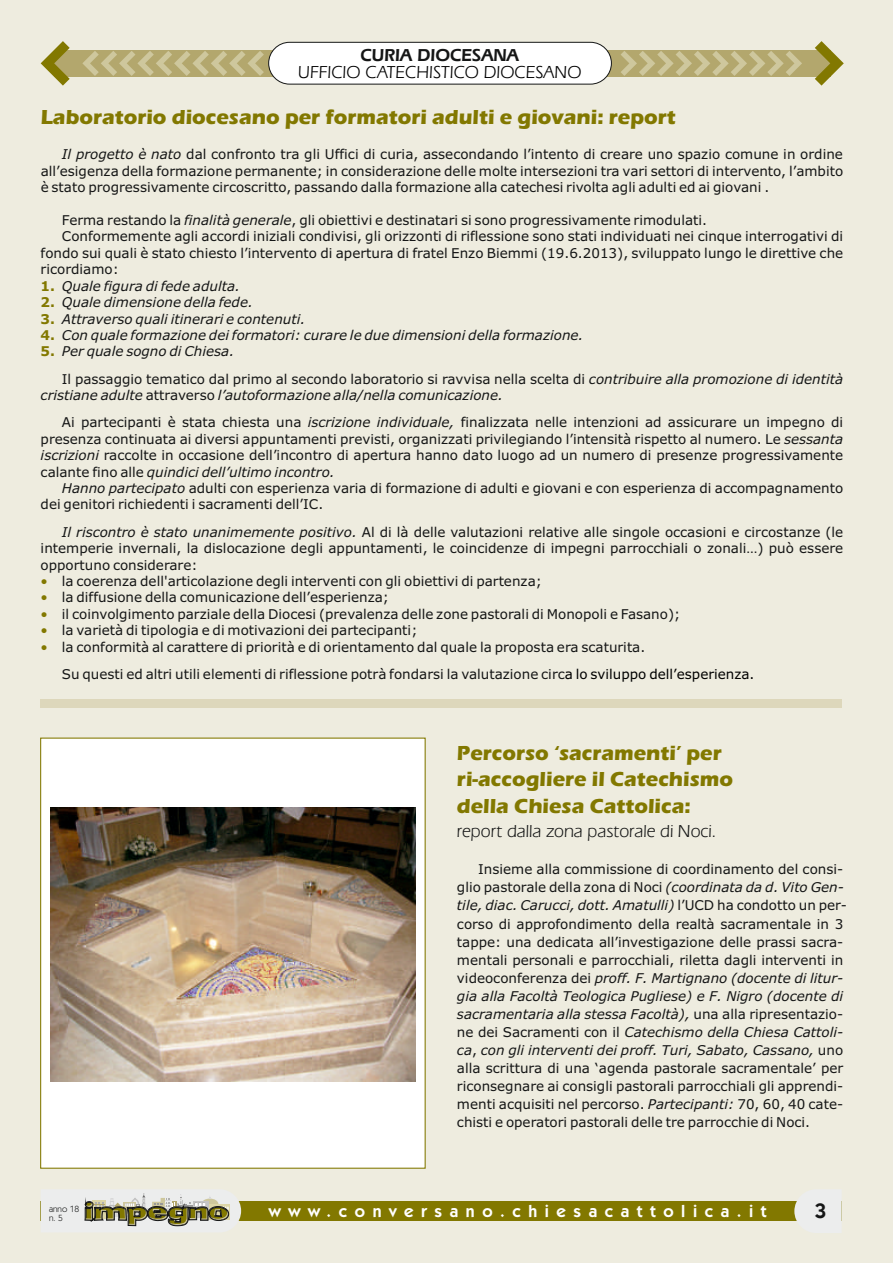
<style>
.page{position:relative;width:893px;height:1263px;background:#eeecdf}
.page>*{position:absolute;margin:0;border:0;box-sizing:border-box;transform-origin:0 0}
.t1{font:700 21px/26.4px "Eras ITC";color:#827800}
.t2{font:600 21px "Kabel IT Cby BT";color:#151616}
.t3{font:18px "Eras IT Cby BT";color:#151616}
.t4{font:18px "Eras IT Cby BT";color:#000}
.t5{font:600 18px "Eras IT Cby BT";color:#151616}
.t6{font:600 17.25px "Kabel IT Cby BT";letter-spacing:.44em;color:#fff}
.t7{font:13.5px/18px "Verdana";color:#151616}
.t8{font:italic 13.5px "Verdana";color:#151616}
.t9{font:9px/8.9px "Kabel IT Cby BT";color:#151616}
.s1{font-style:italic}
.s2{font-weight:700;font-style:normal;color:#827800}
.s3{font-weight:700;color:#827800}
.s4{color:#827800}
.s5{color:#000}
</style>
<div class="page">
<div style="left:54px;top:50px;width:776px;height:27px;background:#b3a76d"></div>
<svg style="left:41px;top:41px;width:29px;height:45px"></svg>
<svg style="left:621px;top:51px;width:181px;height:25px"></svg>
<svg style="left:82px;top:51px;width:182px;height:25px"></svg>
<svg style="left:815px;top:41px;width:29px;height:45px"></svg>
<div style="left:268px;top:42px;width:344px;height:42px;background:#fff;border:1px solid #151616;border-radius:21px"></div>
<div style="left:41px;top:700px;width:801px;height:8px;background:#ddd7bb"></div>
<div style="left:40px;top:737px;width:386px;height:432px;background:#fff"></div>
<img style="left:50px;top:807px;width:366px;height:274px">
<div style="left:41px;top:1201px;width:801px;height:20px;background:#827800"></div>
<svg style="left:794px;top:1190px;width:48px;height:43px"></svg>
<svg style="left:41px;top:1190px;width:200px;height:42px"></svg>
<h2 class="t5" style="left:361px;top:47px;width:160px">CURIA DIOCESANA</h2>
<h2 class="t4" style="left:298px;top:64px;width:285px">UFFICIO CATECHISTICO DIOCESANO</h2>
<h1 class="t1" style="left:41px;top:106px;width:637px">Laboratorio diocesano per formatori adulti e giovani: report</h1>
<p class="t7" style="left:41px;top:147px;width:804px;line-height:16.4px;text-align:justify;text-indent:21px"><span class="s1">Il progetto è nato</span> dal confronto tra gli Uffici di curia, assecondando l’intento di creare uno spazio comune in ordine all’esigenza della formazione permanente; in considerazione delle molte intersezioni tra vari settori di intervento, l’ambito è stato progressivamente circoscritto, passando dalla formazione alla catechesi rivolta agli adulti ed ai giovani .</p>
<p class="t7" style="left:62px;top:212px;width:647px">Ferma restando la <span class="s1">finalità generale</span>, gli obiettivi e destinatari si sono progressivamente rimodulati.</p>
<p class="t7" style="left:62px;top:229px;width:783px">Conformemente agli accordi iniziali condivisi, gli orizzonti di riflessione sono stati individuati nei cinque interrogativi di</p>
<p class="t7" style="left:41px;top:245px;width:804px">fondo sui quali è stato chiesto l’intervento di apertura di fratel Enzo Biemmi (19.6.2013), sviluppato lungo le direttive che</p>
<p class="t7" style="left:41px;top:261px;width:80px">ricordiamo:</p>
<p class="t8" style="left:41px;top:280px;width:201px"><span class="s2">1.</span> Quale figura di fede adulta.</p>
<p class="t8" style="left:41px;top:297px;width:214px"><span class="s2">2.</span> Quale dimensione della fede.</p>
<p class="t8" style="left:41px;top:313px;width:266px"><span class="s2">3.</span> Attraverso quali itinerari e contenuti.</p>
<p class="t8" style="left:41px;top:330px;width:544px"><span class="s2">4.</span> Con quale formazione dei formatori: curare le due dimensioni della formazione.</p>
<p class="t7" style="left:62px;top:339px;width:783px;line-height:27.3px;text-indent:-21px"><span class="s3">5.</span> <span class="s1">Per quale sogno di Chiesa.<br></span>Il passaggio tematico dal primo al secondo laboratorio si ravvisa nella scelta di <span class="s1">contribuire alla promozione di identità</span></p>
<p class="t7" style="left:62px;top:383px;width:783px;line-height:27.3px;text-indent:-21px"><span class="s1">cristiane adulte</span> attraverso <span class="s1">l’autoformazione alla/nella comunicazione.<br></span>Ai partecipanti è stata chiesta una <span class="s1">iscrizione individuale,</span> finalizzata nelle intenzioni ad assicurare un impegno di</p>
<p class="t7" style="left:41px;top:432px;width:804px;line-height:16.4px;text-align:justify">presenza continuata ai diversi appuntamenti previsti, organizzati privilegiando l’intensità rispetto al numero. Le <span class="s1">sessanta iscrizioni</span> raccolte in occasione dell’incontro di apertura hanno dato luogo ad un numero di presenze progressivamente calante fino alle <span class="s1">quindici dell’ultimo incontro.</span></p>
<p class="t7" style="left:41px;top:481px;width:804px;line-height:16.4px;text-indent:21px"><span class="s1">Hanno partecipato</span> adulti con esperienza varia di formazione di adulti e giovani e con esperienza di accompagnamento dei genitori richiedenti i sacramenti dell’IC.</p>
<p class="t7" style="left:41px;top:525px;width:804px;line-height:16.4px;text-align:justify;text-indent:21px"><span class="s1">Il riscontro è stato unanimemente positivo.</span> Al di là delle valutazioni relative alle singole occasioni e circostanze (le intemperie invernali, la dislocazione degli appuntamenti, le coincidenze di impegni parrocchiali o zonali…) può essere opportuno considerare:</p>
<p class="t7" style="left:41px;top:573px;width:503px"><span class="s4">•</span> la coerenza dell'articolazione degli interventi con gli obiettivi di partenza;</p>
<p class="t7" style="left:41px;top:590px;width:350px"><span class="s4">•</span> la diffusione della comunicazione dell’esperienza;</p>
<p class="t7" style="left:41px;top:606px;width:641px"><span class="s4">•</span> il coinvolgimento parziale della Diocesi (prevalenza delle zone pastorali di Monopoli e Fasano);</p>
<p class="t7" style="left:41px;top:622px;width:378px"><span class="s4">•</span> la varietà di tipologia e di motivazioni dei partecipanti;</p>
<p class="t7" style="left:62px;top:634px;width:694px;line-height:27.3px;text-indent:-21px"><span class="s4">•</span> la conformità al carattere di priorità e di orientamento dal quale la proposta era scaturita.<br>Su questi ed altri utili elementi di riflessione potrà fondarsi la valutazione circ<span class="s5">a lo sviluppo dell’esperienza.</span></p>
<p class="t9" style="left:49px;top:1205px;width:32px">anno 18 n. 5</p>
<h1 class="t1" style="left:457px;top:742px;width:278px">Percorso ‘sacramenti’ per ri-accogliere il Catechismo della Chiesa Cattolica:</h1>
<h2 class="t3" style="left:457px;top:823px;width:261px">report dalla zona pastorale di Noci.</h2>
<p class="t7" style="left:457px;top:862px;width:392px;text-indent:21px">Insieme alla commissione di coordinamento del consi&shy;glio pastorale della zona di Noci <span class="s1">(coordinata da d. Vito Gen&shy;tile, diac. Carucci, dott. Amatulli)</span> l’UCD ha condotto un per&shy;corso di approfondimento della realtà sacramentale in 3 tappe: una dedicata all’investigazione delle prassi sacra&shy;mentali personali e parrocchiali, riletta dagli interventi in videoconferenza dei <span class="s1">proff. F. Martignano (docente di litur&shy;gia alla Facoltà Teologica Pugliese) e F. Nigro (docente di sacramentaria alla stessa Facoltà),</span> una alla ripresentazio&shy;ne dei Sacramenti con il <span class="s1">Catechismo della Chiesa Cattoli&shy;ca</span>, <span class="s1">con gli interventi dei proff. Turi, Sabato, Cassano,</span> uno alla scrittura di una ‘agenda pastorale sacramentale’ per riconsegnare ai consigli pastorali parrocchiali gli apprendi&shy;menti acquisiti nel percorso. <span class="s1">Partecipanti:</span> 70, 60, 40 cate&shy;chisti e operatori pastorali delle tre parrocchie di Noci.</p>
<p class="t6" style="left:269px;top:1204px;width:499px">www.conversano.chiesacattolica.it</p>
<h1 class="t2" style="left:815px;top:1202px;width:13px">3</h1>
</div>
